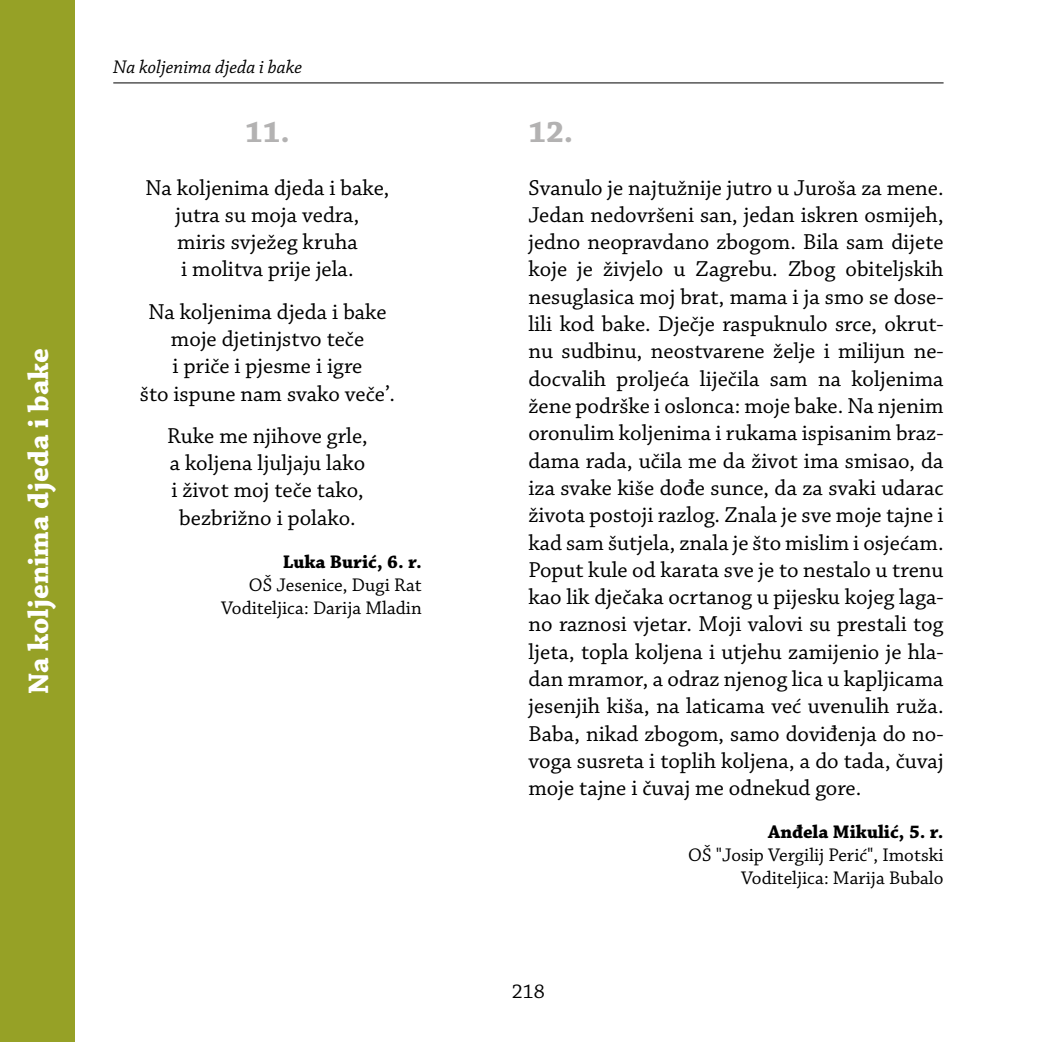
<style>
.page{position:relative;width:1042px;height:1042px;background:#fff}
.page>*{position:absolute;margin:0;border:0;box-sizing:border-box;transform-origin:0 0}
.t1{font:700 31.5px "Chaparral Pro";color:#b3b2b2}
.t2{font:700 29.75px "Chaparral Pro";color:#fff}
.t3{font:22.75px/27.3px "Chaparral Pro";color:#000;text-align:center}
.t4{font:21px "Chaparral Pro";color:#000}
.t5{font:19.25px/23.1px "Chaparral Pro";color:#000;text-align:right}
.t6{font:700 19.25px "Chaparral Pro";color:#000}
.t7{font:italic 19.25px "Chaparral Pro";color:#000}
</style>
<div class="page">
<div style="left:0;top:0;width:74px;height:1042px;background:#96a126"></div>
<hr style="left:113px;top:83px;width:830px;height:1px;background:#000">
<h2 class="t2" style="left:21px;top:694px;width:348px;rotate:-90deg">Na koljenima djeda i bake</h2>
<p class="t7" style="left:113px;top:56px;width:190px">Na koljenima djeda i bake</p>
<h1 class="t1" style="left:245px;top:114px;width:46px">11.</h1>
<p class="t3" style="left:146px;top:175px;width:245px">Na koljenima djeda i bake, jutra su moja vedra,<br>miris svježeg kruha<br>i molitva prije jela.</p>
<p class="t3" style="left:140px;top:299px;width:257px">Na koljenima djeda i bake moje djetinjstvo teče<br>i priče i pjesme i igre<br>što ispune nam svako veče’.</p>
<p class="t3" style="left:167px;top:423px;width:202px">Ruke me njihove grle, a koljena ljuljaju lako i život moj teče tako, bezbrižno i polako.</p>
<p class="t6" style="left:283px;top:550px;width:141px">Luka Burić, 6. r.</p>
<p class="t5" style="left:221px;top:574px;width:202px">OŠ Jesenice, Dugi Rat<br>Voditeljica: Darija Mladin</p>
<h1 class="t1" style="left:528px;top:114px;width:46px">12.</h1>
<p class="t3" style="left:528px;top:175px;width:417px;text-align:justify">Svanulo je najtužnije jutro u Juroša za mene.<br>Jedan nedovršeni san, jedan iskren osmijeh, jedno neopravdano zbogom. Bila sam dijete koje je živjelo u Zagrebu. Zbog obiteljskih nesuglasica moj brat, mama i ja smo se dose&shy;lili kod bake. Dječje raspuknulo srce, okrut&shy;nu sudbinu, neostvarene želje i milijun ne&shy;docvalih proljeća liječila sam na koljenima žene podrške i oslonca: moje bake. Na njenim oronulim koljenima i rukama ispisanim braz&shy;dama rada, učila me da život ima smisao, da iza svake kiše dođe sunce, da za svaki udarac života postoji razlog. Znala je sve moje tajne i kad sam šutjela, znala je što mislim i osjećam.<br>Poput kule od karata sve je to nestalo u trenu kao lik dječaka ocrtanog u pijesku kojeg laga&shy;no raznosi vjetar. Moji valovi su prestali tog ljeta, topla koljena i utjehu zamijenio je hla&shy;dan mramor, a odraz njenog lica u kapljicama jesenjih kiša, na laticama već uvenulih ruža.<br>Baba, nikad zbogom, samo doviđenja do no&shy;voga susreta i toplih koljena, a do tada, čuvaj moje tajne i čuvaj me odnekud gore.</p>
<p class="t6" style="left:768px;top:821px;width:177px">Anđela Mikulić, 5. r.</p>
<p class="t5" style="left:688px;top:844px;width:257px">OŠ "Josip Vergilij Perić", Imotski<br>Voditeljica: Marija Bubalo</p>
<p class="t4" style="left:512px;top:979px;width:35px">218</p>
</div>
